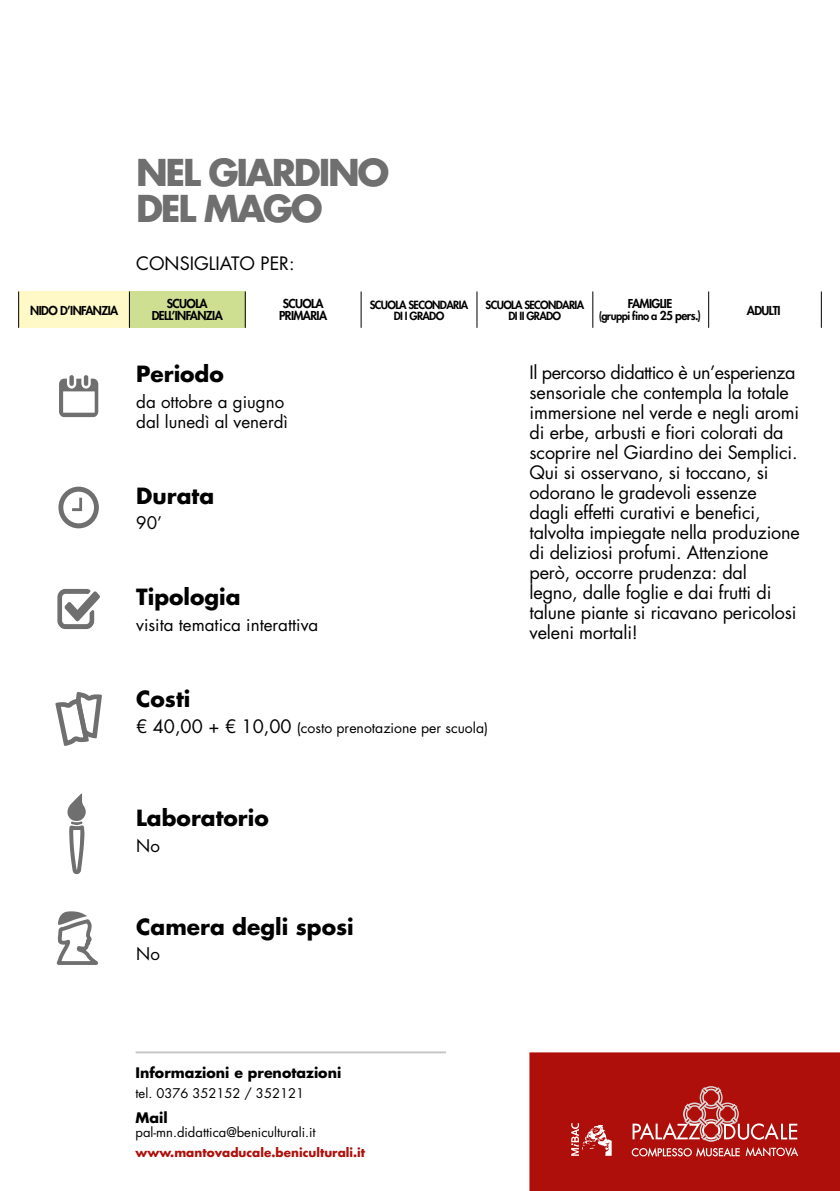
<style>
.page{position:relative;width:840px;height:1191px;background:#fff}
.page>*{position:absolute;margin:0;border:0;box-sizing:border-box;transform-origin:0 0}
.t1{font:700 36px/36px "Futura";letter-spacing:-.065em;color:#706f6f}
.t2{font:700 21.8px "Futura Std";color:#000}
.t3{font:18px/20px "Futura";letter-spacing:-.01em;color:#000}
.t4{font:17px/19.8px "Futura Std";color:#000}
.t5{font:700 14.2px "Futura Std";color:#000}
.t6{font:14px "Futura Std";color:#000}
.t7{font:13px "Futura Std";color:#000}
.t8{font:800 12px/12px "Futura";letter-spacing:-.05em;color:#000;text-align:center}
.t9{font:700 12px "Futura";color:#ae0f0a}
.t10{font:800 11px/11.4px "Futura";letter-spacing:-.06em;color:#000;text-align:center}
.s1{font-size:12px}
.s2{font-size:18px}
</style>
<div class="page">
<div style="left:529px;top:1052px;width:310px;height:139px;background:#ae0f0a"></div>
<svg style="left:745px;top:1147px;width:52px;height:9px"></svg>
<svg style="left:631px;top:1147px;width:108px;height:9px"></svg>
<svg style="left:632px;top:1086px;width:164px;height:55px"></svg>
<svg style="left:571px;top:1123px;width:40px;height:32px"></svg>
<div style="left:69px;top:375px;width:5px;height:11px;background:#706f6f;border-radius:2px"></div>
<svg style="left:59px;top:378px;width:39px;height:39px"></svg>
<svg style="left:58px;top:486px;width:41px;height:42px"></svg>
<svg style="left:55px;top:692px;width:47px;height:54px"></svg>
<svg style="left:57px;top:588px;width:43px;height:42px"></svg>
<svg style="left:56px;top:911px;width:42px;height:54px"></svg>
<svg style="left:67px;top:793px;width:19px;height:82px"></svg>
<hr style="left:136px;top:1051px;width:310px;height:2px;background:#c6c6c6">
<div style="left:19px;top:291px;width:111px;height:37px;background:#fff9c7"></div>
<div style="left:129px;top:291px;width:116px;height:37px;background:#cfdf92"></div>
<hr style="left:245px;top:291px;width:1px;height:37px;background:#000">
<hr style="left:820px;top:291px;width:1px;height:37px;background:#000">
<hr style="left:129px;top:291px;width:1px;height:37px;background:#000">
<hr style="left:18px;top:291px;width:1px;height:37px;background:#000">
<hr style="left:360px;top:291px;width:1px;height:37px;background:#000">
<hr style="left:476px;top:291px;width:1px;height:37px;background:#000">
<hr style="left:592px;top:291px;width:1px;height:37px;background:#000">
<hr style="left:708px;top:291px;width:1px;height:37px;background:#000">
<h1 class="t1" style="left:136px;top:153px;width:254px">NEL GIARDINO<br>DEL MAGO</h1>
<p class="t3" style="left:136px;top:253px;width:160px">CONSIGLIATO PER:</p>
<p class="t8" style="left:30px;top:304px;width:89px">NIDO D’INFANZIA</p>
<p class="t8" style="left:152px;top:298px;width:72px">SCUOLA<br>DELL’INFANZIA</p>
<p class="t8" style="left:279px;top:298px;width:49px;text-align:left">SCUOLA<br>PRIMARIA</p>
<p class="t10" style="left:369px;top:299px;width:100px">SCUOLA SECONDARIA<br>DI I GRADO</p>
<p class="t10" style="left:485px;top:299px;width:100px">SCUOLA SECONDARIA<br>DI II GRADO</p>
<p class="t8" style="left:746px;top:304px;width:35px">ADULTI</p>
<p class="t8" style="left:627px;top:298px;width:46px">FAMIGLIE</p>
<p class="t10" style="left:598px;top:310px;width:104px">(gruppi fino a <span class="s1">25 pers.)</span></p>
<p class="t2" style="left:136px;top:360px;width:89px">Periodo</p>
<p class="t4" style="left:136px;top:392px;width:153px">da ottobre a giugno dal lunedì al venerdì</p>
<p class="t2" style="left:136px;top:481px;width:79px">Durata</p>
<p class="t4" style="left:136px;top:513px;width:27px">90’</p>
<p class="t2" style="left:136px;top:582px;width:106px">Tipologia</p>
<p class="t4" style="left:136px;top:614px;width:183px">visita tematica interattiva</p>
<p class="t2" style="left:136px;top:684px;width:56px">Costi</p>
<p class="t6" style="left:136px;top:718px;width:353px"><span class="s2">€ 40,00 + € 10,00</span> (costo prenotazione per scuola)</p>
<p class="t2" style="left:136px;top:803px;width:134px">Laboratorio</p>
<p class="t4" style="left:136px;top:836px;width:25px">No</p>
<p class="t2" style="left:136px;top:912px;width:219px">Camera degli sposi</p>
<p class="t4" style="left:136px;top:944px;width:25px">No</p>
<p class="t5" style="left:135px;top:1063px;width:207px">Informazioni e prenotazioni</p>
<p class="t7" style="left:135px;top:1085px;width:170px">tel. 0376 352152 / 352121</p>
<p class="t5" style="left:135px;top:1107px;width:34px">Mail</p>
<p class="t7" style="left:135px;top:1123px;width:181px">pal-mn.didattica@beniculturali.it</p>
<p class="t9" style="left:135px;top:1144px;width:231px">www.mantovaducale.beniculturali.it</p>
<p class="t3" style="left:529px;top:362px;width:271px">Il percorso didattico è un’esperienza sensoriale che contempla la totale immersione nel verde e negli aromi di erbe, arbusti e fiori colorati da scoprire nel Giardino dei Semplici.<br>Qui si osservano, si toccano, si odorano le gradevoli essenze dagli effetti curativi e benefici, talvolta impiegate nella produzione di deliziosi profumi. Attenzione però, occorre prudenza: dal<br>legno, dalle foglie e dai frutti di talune piante si ricavano pericolosi veleni mortali!</p>
</div>
